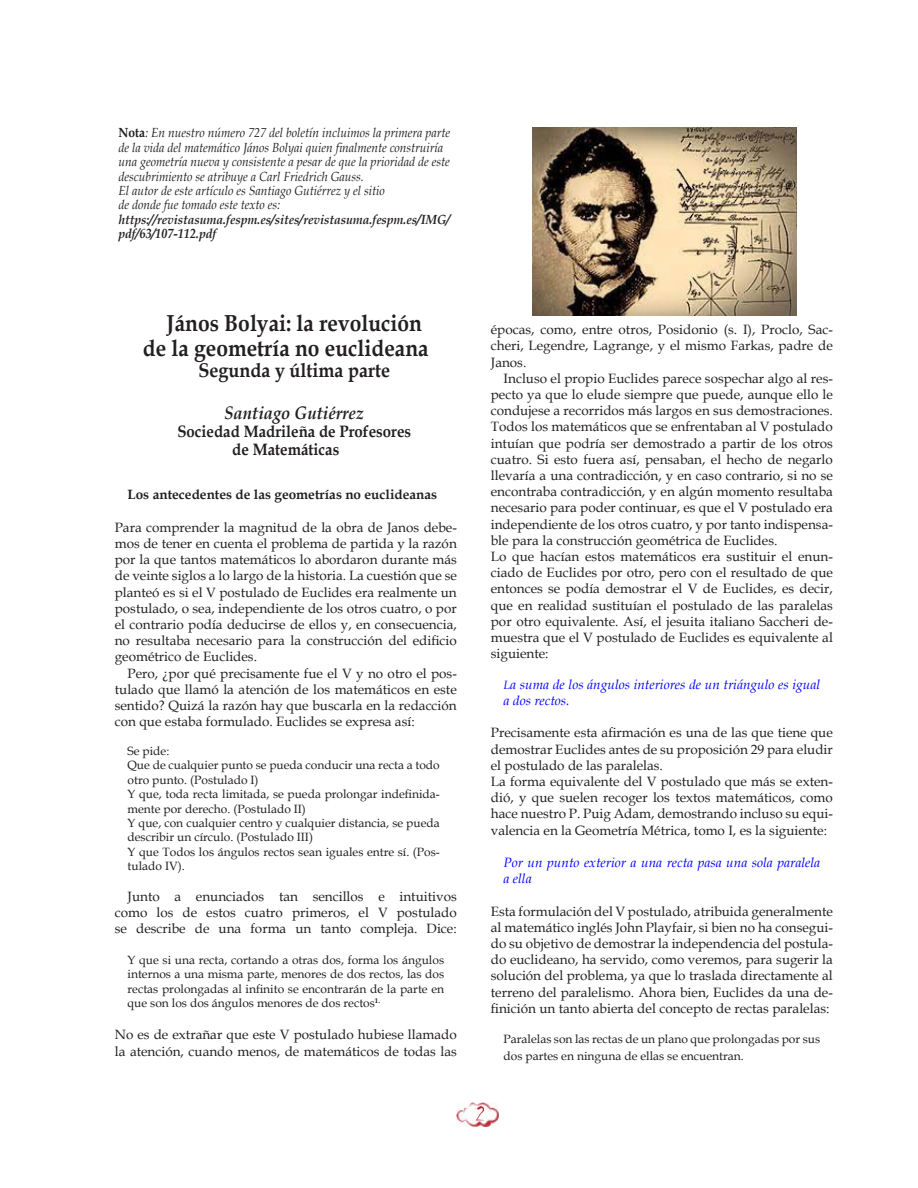
<style>
.page{position:relative;width:918px;height:1188px;background:#fff}
.page>*{position:absolute;margin:0;border:0;box-sizing:border-box;transform-origin:0 0}
.t1{font:700 23.1px/25.2px "Book Antiqua";color:#231f20;text-align:right;scale:.91 1}
.t2{font:700 19.8px "Book Antiqua";color:#231f20;scale:.91 1}
.t3{font:italic 700 18.15px "Book Antiqua";color:#231f20;scale:.91 1}
.t4{font:700 16.5px/18px "Book Antiqua";color:#231f20;scale:.91 1}
.t5{font:13.5px/16.2px "Book Antiqua";color:#231f20;text-align:justify}
.t6{font:italic 13.5px/16.2px "Book Antiqua";color:#00f}
.t7{font:700 13.5px "Book Antiqua";color:#231f20}
.t8{font:italic 13.2px/14.4px "Book Antiqua";color:#231f20;scale:.91 1}
.t9{font:italic 700 13.2px/14.4px "Book Antiqua";color:#231f20;scale:.91 1}
.t10{font:12px/14.4px "Book Antiqua";color:#231f20}
.s1{font-weight:700;font-style:normal}
.s2{font-size:12px}
</style>
<div class="page">
<img style="left:457px;top:1103px;width:41px;height:23px">
<svg style="left:475px;top:1107px;width:8px;height:13px"></svg>
<img style="left:533px;top:128px;width:264px;height:187px">
<p class="t8" style="left:119px;top:125px;width:366px"><span class="s1">Nota</span>: En nuestro número 727 del boletín incluimos la primera parte de la vida del matemático János Bolyai quien finalmente construiría una geometría nueva y consistente a pesar de que la prioridad de este descubrimiento se atribuye a Carl Friedrich Gauss.</p>
<p class="t8" style="left:119px;top:183px;width:294px">El autor de este artículo es Santiago Gutiérrez y el sitio</p>
<p class="t8" style="left:119px;top:197px;width:179px">de donde fue tomado este texto es:</p>
<p class="t9" style="left:119px;top:212px;width:366px">https://revistasuma.fespm.es/sites/revistasuma.fespm.es/IMG/ pdf/63/107-112.pdf</p>
<p class="t1" style="left:143px;top:310px;width:316px">János Bolyai: la revolución<br>de la geometría no euclideana</p>
<p class="t2" style="left:199px;top:357px;width:212px">Segunda y última parte</p>
<p class="t3" style="left:224px;top:400px;width:155px">Santiago Gutiérrez</p>
<p class="t4" style="left:232px;top:422px;width:198px;text-indent:-55px">Sociedad Madrileña de Profesores de Matemáticas</p>
<p class="t7" style="left:128px;top:486px;width:311px">Los antecedentes de las geometrías no euclideanas</p>
<p class="t5" style="left:115px;top:519px;width:344px">Para comprender la magnitud de la obra de Janos debe&shy;mos de tener en cuenta el problema de partida y la razón por la que tantos matemáticos lo abordaron durante más de veinte siglos a lo largo de la historia. La cuestión que se planteó es si el V postulado de Euclides era realmente un postulado, o sea, independiente de los otros cuatro, o por el contrario podía deducirse de ellos y, en consecuencia, no resultaba necesario para la construcción del edificio geométrico de Euclides.</p>
<p class="t5" style="left:115px;top:665px;width:344px;text-indent:13px">Pero, ¿por qué precisamente fue el V y no otro el pos&shy;tulado que llamó la atención de los matemáticos en este sentido? Quizá la razón hay que buscarla en la redacción con que estaba formulado. Euclides se expresa así:</p>
<p class="t10" style="left:128px;top:743px;width:43px">Se pide:</p>
<p class="t10" style="left:128px;top:758px;width:314px">Que de cualquier punto se pueda conducir una recta a todo otro punto. (Postulado I)</p>
<p class="t10" style="left:128px;top:787px;width:314px">Y que, toda recta limitada, se pueda prolongar indefinida&shy;mente por derecho. (Postulado II)</p>
<p class="t10" style="left:128px;top:815px;width:314px">Y que, con cualquier centro y cualquier distancia, se pueda describir un círculo. (Postulado III)</p>
<p class="t10" style="left:128px;top:844px;width:314px">Y que Todos los ángulos rectos sean iguales entre sí. (Pos&shy;tulado IV).</p>
<p class="t5" style="left:115px;top:888px;width:344px;text-indent:13px">Junto a enunciados tan sencillos e intuitivos como los de estos cuatro primeros, el V postulado se describe de una forma un tanto compleja. Dice:</p>
<p class="t10" style="left:128px;top:952px;width:318px;text-align:justify">Y que si una recta, cortando a otras dos, forma los ángulos internos a una misma parte, menores de dos rectos, las dos rectas prolongadas al infinito se encontrarán de la parte en que son los dos ángulos menores de dos rectos<sup>1.</sup></p>
<p class="t5" style="left:115px;top:1026px;width:344px">No es de extrañar que este V postulado hubiese llamado la atención, cuando menos, de matemáticos de todas las</p>
<p class="t5" style="left:491px;top:321px;width:344px">épocas, como, entre otros, Posidonio (s. I), Proclo, Sac&shy;cheri, Legendre, Lagrange, y el mismo Farkas, padre de Janos.</p>
<p class="t5" style="left:491px;top:370px;width:344px;text-indent:13px">Incluso el propio Euclides parece sospechar algo al res&shy;pecto ya que lo elude siempre que puede, aunque ello le condujese a recorridos más largos en sus demostraciones.<br>Todos los matemáticos que se enfrentaban al V postulado intuían que podría ser demostrado a partir de los otros cuatro. Si esto fuera así, pensaban, el hecho de negarlo llevaría a una contradicción, y en caso contrario, si no se encontraba contradicción, y en algún momento resultaba necesario para poder continuar, es que el V postulado era independiente de los otros cuatro, y por tanto indispensa&shy;ble para la construcción geométrica de Euclides.</p>
<p class="t5" style="left:491px;top:548px;width:344px">Lo que hacían estos matemáticos era sustituir el enun&shy;ciado de Euclides por otro, pero con el resultado de que entonces se podía demostrar el V de Euclides, es decir, que en realidad sustituían el postulado de las paralelas por otro equivalente. Así, el jesuita italiano Saccheri de&shy;muestra que el V postulado de Euclides es equivalente al siguiente:</p>
<p class="t6" style="left:504px;top:676px;width:318px"><span class="s2">L</span>a suma de los ángulos interiores de un triángulo es igual a dos rectos.</p>
<p class="t5" style="left:491px;top:724px;width:344px">Precisamente esta afirmación es una de las que tiene que demostrar Euclides antes de su proposición 29 para eludir el postulado de las paralelas.</p>
<p class="t5" style="left:491px;top:773px;width:344px">La forma equivalente del V postulado que más se exten&shy;dió, y que suelen recoger los textos matemáticos, como hace nuestro P. Puig Adam, demostrando incluso su equi&shy;valencia en la Geometría Métrica, tomo I, es la siguiente:</p>
<p class="t6" style="left:504px;top:854px;width:318px">Por un punto exterior a una recta pasa una sola paralela a ella</p>
<p class="t5" style="left:491px;top:903px;width:344px">Esta formulación del V postulado, atribuida generalmente al matemático inglés John Playfair, si bien no ha consegui&shy;do su objetivo de demostrar la independencia del postula&shy;do euclideano, ha servido, como veremos, para sugerir la solución del problema, ya que lo traslada directamente al terreno del paralelismo. Ahora bien, Euclides da una de&shy;finición un tanto abierta del concepto de rectas paralelas:</p>
<p class="t10" style="left:504px;top:1031px;width:318px;line-height:16.2px">Paralelas son las rectas de un plano que prolongadas por sus dos partes en ninguna de ellas se encuentran.</p>
</div>
